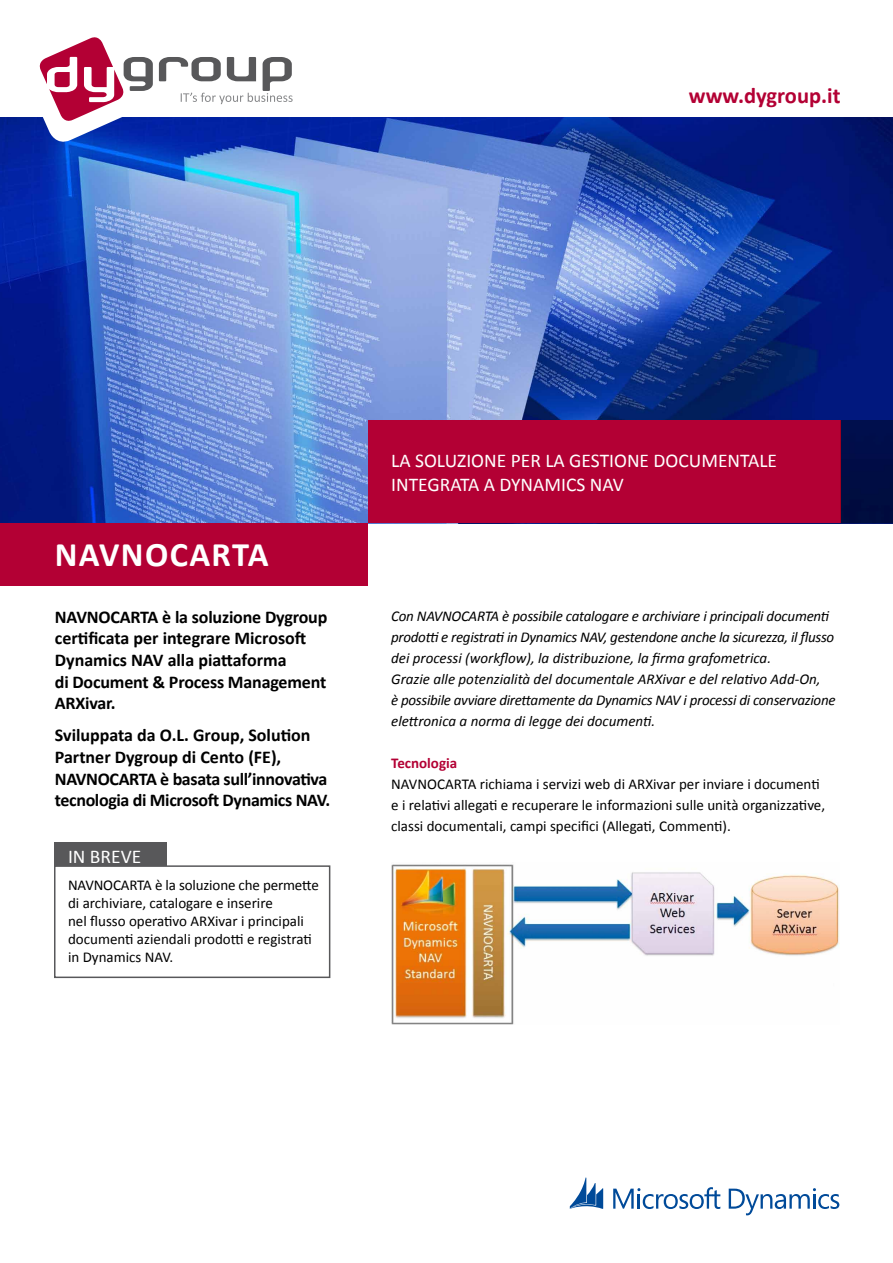
<style>
.page{position:relative;width:893px;height:1263px;background:#fff}
.page>*{position:absolute;margin:0;border:0;box-sizing:border-box;transform-origin:0 0}
.t1{font:700 34.5px "Calibri";letter-spacing:.04em;color:#fff}
.t2{font:700 22.5px "Calibri";color:#b30034}
.t3{font:19.5px "Calibri";color:#fff}
.t4{font:700 18px/21.6px "Calibri";letter-spacing:-.01em;color:#000}
.t5{font:italic 15px/21px "Calibri";letter-spacing:-.015em;color:#000}
.t6{font:15px/18px "Calibri";color:#000}
.t7{font:700 15px "Calibri";color:#b30034}
</style>
<div class="page">
<img style="left:0;top:118px;width:893px;height:405px">
<div style="left:368px;top:420px;width:473px;height:103px;background:#b30034"></div>
<div style="left:0;top:523px;width:368px;height:62px;background:#b30034"></div>
<div style="left:840px;top:420px;width:53px;height:103px;background:#000d43"></div>
<div style="left:54px;top:865px;width:276px;height:113px;border:2px solid #58585a"></div>
<div style="left:54px;top:842px;width:112px;height:24px;background:#58585a"></div>
<svg style="left:7px;top:37px;width:286px;height:109px"></svg>
<img style="left:391px;top:864px;width:448px;height:161px">
<svg style="left:729px;top:1188px;width:110px;height:27px"></svg>
<svg style="left:613px;top:1187px;width:107px;height:22px"></svg>
<svg style="left:570px;top:1177px;width:33px;height:32px"></svg>
<h2 class="t2" style="left:689px;top:81px;width:153px">www.dygroup.it</h2>
<h1 class="t1" style="left:55px;top:533px;width:215px">NAVNOCARTA</h1>
<p class="t4" style="left:55px;top:605px;width:274px">NAVNOCARTA è la soluzione Dygroup certificata per integrare Microsoft<br>Dynamics NAV alla piattaforma<br>di Document &amp; Process Management<br>ARXivar.</p>
<p class="t4" style="left:55px;top:724px;width:277px">Sviluppata da O.L. Group, Solution Partner Dygroup di Cento (FE), NAVNOCARTA è basata sull’innovativa tecnologia di Microsoft Dynamics NAV.</p>
<h3 class="t3" style="left:68px;top:844px;width:75px">I n breve</h3>
<p class="t6" style="left:68px;top:875px;width:252px">NAVNOCARTA è la soluzione che permette di archiviare, catalogare e inserire<br>nel flusso operativo ARXivar i principali documenti aziendali prodotti e registrati in Dynamics NAV.</p>
<h3 class="t3" style="left:391px;top:448px;width:229px">La soluzione per la GESTIONE</h3>
<h3 class="t3" style="left:653px;top:448px;width:122px">DOCU MENTALE</h3>
<h3 class="t3" style="left:391px;top:472px;width:234px">INTEGRATA A DYNAMICS NAV</h3>
<p class="t5" style="left:391px;top:604px;width:446px">Con NAVNOCARTA è possibile catalogare e archiviare i principali documenti prodotti e registrati in Dynamics NAV, gestendone anche la sicurezza, il flusso dei processi (workflow), la distribuzione, la firma grafometrica.<br>Grazie alle potenzialità del documentale ARXivar e del relativo Add-On,<br>è possibile avviare direttamente da Dynamics NAV i processi di conservazione elettronica a norma di legge dei documenti.</p>
<p class="t7" style="left:391px;top:753px;width:68px">Tecnologia</p>
<p class="t6" style="left:391px;top:772px;width:435px;line-height:21px">NAVNOCARTA richiama i servizi web di ARXivar per inviare i documenti e i relativi allegati e recuperare le informazioni sulle unità organizzative, classi documentali, campi specifici (Allegati, Commenti).</p>
</div>
